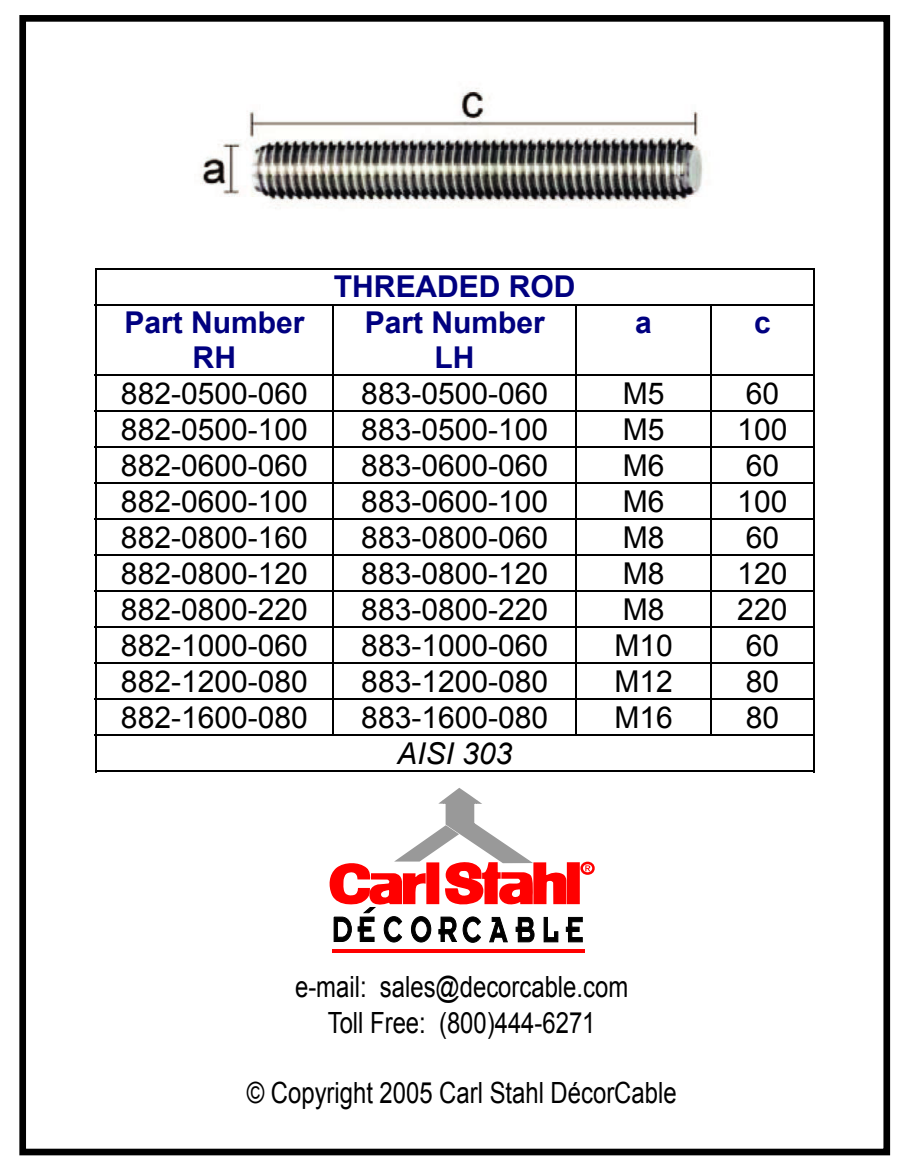
<style>
.page{position:relative;width:902px;height:1172px;background:#fff}
.page>*{position:absolute;margin:0;border:0;box-sizing:border-box;transform-origin:0 0}
.t1{font:30px "Arial";color:#000}
.t2{font:700 30px/34.5px "Arial";color:#000080;text-align:center}
.t3{font:italic 30px "Arial";color:#000}
.t4{font:29.1px/35.1px "Arial";color:#000;text-align:center;scale:.82 1}
</style>
<div class="page">
<hr style="left:95px;top:268px;width:720px;height:1px;background:#000">
<hr style="left:95px;top:269px;width:1px;height:35px;background:#000">
<hr style="left:813px;top:269px;width:2px;height:35px;background:#000">
<hr style="left:95px;top:304px;width:482px;height:1px;background:#000">
<hr style="left:577px;top:304px;width:133px;height:1px;background:#000">
<hr style="left:710px;top:304px;width:105px;height:1px;background:#000">
<hr style="left:95px;top:305px;width:1px;height:69px;background:#000">
<hr style="left:332px;top:305px;width:2px;height:69px;background:#000">
<hr style="left:575px;top:305px;width:2px;height:69px;background:#000">
<hr style="left:710px;top:305px;width:2px;height:69px;background:#000">
<hr style="left:813px;top:305px;width:2px;height:69px;background:#000">
<hr style="left:95px;top:374px;width:482px;height:2px;background:#000">
<hr style="left:577px;top:374px;width:133px;height:2px;background:#000">
<hr style="left:710px;top:374px;width:105px;height:2px;background:#000">
<hr style="left:95px;top:376px;width:1px;height:34px;background:#000">
<hr style="left:332px;top:376px;width:2px;height:34px;background:#000">
<hr style="left:575px;top:376px;width:2px;height:34px;background:#000">
<hr style="left:710px;top:376px;width:2px;height:34px;background:#000">
<hr style="left:813px;top:376px;width:2px;height:34px;background:#000">
<hr style="left:95px;top:410px;width:482px;height:2px;background:#000">
<hr style="left:577px;top:410px;width:133px;height:2px;background:#000">
<hr style="left:710px;top:410px;width:105px;height:2px;background:#000">
<hr style="left:95px;top:412px;width:1px;height:34px;background:#000">
<hr style="left:332px;top:412px;width:2px;height:34px;background:#000">
<hr style="left:575px;top:412px;width:2px;height:34px;background:#000">
<hr style="left:710px;top:412px;width:2px;height:34px;background:#000">
<hr style="left:813px;top:412px;width:2px;height:34px;background:#000">
<hr style="left:95px;top:446px;width:482px;height:2px;background:#000">
<hr style="left:577px;top:446px;width:133px;height:2px;background:#000">
<hr style="left:710px;top:446px;width:105px;height:2px;background:#000">
<hr style="left:95px;top:448px;width:1px;height:34px;background:#000">
<hr style="left:332px;top:448px;width:2px;height:34px;background:#000">
<hr style="left:575px;top:448px;width:2px;height:34px;background:#000">
<hr style="left:710px;top:448px;width:2px;height:34px;background:#000">
<hr style="left:813px;top:448px;width:2px;height:34px;background:#000">
<hr style="left:95px;top:482px;width:482px;height:2px;background:#000">
<hr style="left:577px;top:482px;width:133px;height:2px;background:#000">
<hr style="left:710px;top:482px;width:105px;height:2px;background:#000">
<hr style="left:95px;top:484px;width:1px;height:34px;background:#000">
<hr style="left:332px;top:484px;width:2px;height:34px;background:#000">
<hr style="left:575px;top:484px;width:2px;height:34px;background:#000">
<hr style="left:710px;top:484px;width:2px;height:34px;background:#000">
<hr style="left:813px;top:484px;width:2px;height:34px;background:#000">
<hr style="left:95px;top:518px;width:482px;height:2px;background:#000">
<hr style="left:577px;top:518px;width:133px;height:2px;background:#000">
<hr style="left:710px;top:518px;width:105px;height:2px;background:#000">
<hr style="left:95px;top:520px;width:1px;height:34px;background:#000">
<hr style="left:332px;top:520px;width:2px;height:34px;background:#000">
<hr style="left:575px;top:520px;width:2px;height:34px;background:#000">
<hr style="left:710px;top:520px;width:2px;height:34px;background:#000">
<hr style="left:813px;top:520px;width:2px;height:34px;background:#000">
<hr style="left:95px;top:554px;width:482px;height:2px;background:#000">
<hr style="left:577px;top:554px;width:133px;height:2px;background:#000">
<hr style="left:710px;top:554px;width:105px;height:2px;background:#000">
<hr style="left:95px;top:556px;width:1px;height:34px;background:#000">
<hr style="left:332px;top:556px;width:2px;height:34px;background:#000">
<hr style="left:575px;top:556px;width:2px;height:34px;background:#000">
<hr style="left:710px;top:556px;width:2px;height:34px;background:#000">
<hr style="left:813px;top:556px;width:2px;height:34px;background:#000">
<hr style="left:95px;top:590px;width:482px;height:2px;background:#000">
<hr style="left:577px;top:590px;width:133px;height:2px;background:#000">
<hr style="left:710px;top:590px;width:105px;height:2px;background:#000">
<hr style="left:95px;top:592px;width:1px;height:34px;background:#000">
<hr style="left:332px;top:592px;width:2px;height:34px;background:#000">
<hr style="left:575px;top:592px;width:2px;height:34px;background:#000">
<hr style="left:710px;top:592px;width:2px;height:34px;background:#000">
<hr style="left:813px;top:592px;width:2px;height:34px;background:#000">
<hr style="left:95px;top:626px;width:482px;height:2px;background:#000">
<hr style="left:577px;top:626px;width:133px;height:2px;background:#000">
<hr style="left:710px;top:626px;width:105px;height:2px;background:#000">
<hr style="left:95px;top:628px;width:1px;height:34px;background:#000">
<hr style="left:332px;top:628px;width:2px;height:34px;background:#000">
<hr style="left:575px;top:628px;width:2px;height:34px;background:#000">
<hr style="left:710px;top:628px;width:2px;height:34px;background:#000">
<hr style="left:813px;top:628px;width:2px;height:34px;background:#000">
<hr style="left:95px;top:662px;width:482px;height:2px;background:#000">
<hr style="left:577px;top:662px;width:133px;height:2px;background:#000">
<hr style="left:710px;top:662px;width:105px;height:2px;background:#000">
<hr style="left:95px;top:664px;width:1px;height:34px;background:#000">
<hr style="left:332px;top:664px;width:2px;height:34px;background:#000">
<hr style="left:575px;top:664px;width:2px;height:34px;background:#000">
<hr style="left:710px;top:664px;width:2px;height:34px;background:#000">
<hr style="left:813px;top:664px;width:2px;height:34px;background:#000">
<hr style="left:95px;top:698px;width:482px;height:2px;background:#000">
<hr style="left:577px;top:698px;width:133px;height:2px;background:#000">
<hr style="left:710px;top:698px;width:105px;height:2px;background:#000">
<hr style="left:95px;top:700px;width:1px;height:34px;background:#000">
<hr style="left:332px;top:700px;width:2px;height:34px;background:#000">
<hr style="left:575px;top:700px;width:2px;height:34px;background:#000">
<hr style="left:710px;top:700px;width:2px;height:34px;background:#000">
<hr style="left:813px;top:700px;width:2px;height:34px;background:#000">
<hr style="left:95px;top:734px;width:482px;height:2px;background:#000">
<hr style="left:577px;top:734px;width:133px;height:2px;background:#000">
<hr style="left:710px;top:734px;width:105px;height:2px;background:#000">
<hr style="left:95px;top:736px;width:1px;height:36px;background:#000">
<hr style="left:95px;top:771px;width:718px;height:1px;background:#000">
<hr style="left:813px;top:736px;width:2px;height:36px;background:#000">
<div style="left:19px;top:15px;width:871px;height:1140px;border:7px solid #000"></div>
<div style="left:580px;top:862px;width:15px;height:13px;border:3px solid #f00;border-radius:50%"></div>
<svg style="left:329px;top:788px;width:261px;height:155px"></svg>
<hr style="left:333px;top:949px;width:252px;height:4px;background:#f00">
<img style="left:200px;top:88px;width:504px;height:121px">
<p class="t2" style="left:334px;top:271px;width:243px">THREADED ROD</p>
<p class="t2" style="left:124px;top:307px;width:182px">Part Number<br>RH</p>
<p class="t2" style="left:365px;top:307px;width:182px">Part Number<br>LH</p>
<p class="t2" style="left:635px;top:307px;width:18px">a</p>
<p class="t2" style="left:754px;top:307px;width:18px">c</p>
<p class="t1" style="left:121px;top:373px;width:188px">882-0500-060</p>
<p class="t1" style="left:361px;top:373px;width:188px">883-0500-060</p>
<p class="t1" style="left:623px;top:373px;width:43px">M5</p>
<p class="t1" style="left:746px;top:373px;width:35px">60</p>
<p class="t1" style="left:121px;top:409px;width:188px">882-0500-100</p>
<p class="t1" style="left:361px;top:409px;width:188px">883-0500-100</p>
<p class="t1" style="left:623px;top:409px;width:43px">M5</p>
<p class="t1" style="left:737px;top:409px;width:52px">100</p>
<p class="t1" style="left:121px;top:445px;width:188px">882-0600-060</p>
<p class="t1" style="left:361px;top:445px;width:188px">883-0600-060</p>
<p class="t1" style="left:623px;top:445px;width:43px">M6</p>
<p class="t1" style="left:746px;top:445px;width:35px">60</p>
<p class="t1" style="left:121px;top:481px;width:188px">882-0600-100</p>
<p class="t1" style="left:361px;top:481px;width:188px">883-0600-100</p>
<p class="t1" style="left:623px;top:481px;width:43px">M6</p>
<p class="t1" style="left:737px;top:481px;width:52px">100</p>
<p class="t1" style="left:121px;top:517px;width:188px">882-0800-160</p>
<p class="t1" style="left:361px;top:517px;width:188px">883-0800-060</p>
<p class="t1" style="left:623px;top:517px;width:43px">M8</p>
<p class="t1" style="left:746px;top:517px;width:35px">60</p>
<p class="t1" style="left:121px;top:553px;width:188px">882-0800-120</p>
<p class="t1" style="left:361px;top:553px;width:188px">883-0800-120</p>
<p class="t1" style="left:623px;top:553px;width:43px">M8</p>
<p class="t1" style="left:737px;top:553px;width:52px">120</p>
<p class="t1" style="left:121px;top:589px;width:188px">882-0800-220</p>
<p class="t1" style="left:361px;top:589px;width:188px">883-0800-220</p>
<p class="t1" style="left:623px;top:589px;width:43px">M8</p>
<p class="t1" style="left:737px;top:589px;width:52px">220</p>
<p class="t1" style="left:121px;top:625px;width:188px">882-1000-060</p>
<p class="t1" style="left:361px;top:625px;width:188px">883-1000-060</p>
<p class="t1" style="left:614px;top:625px;width:60px">M10</p>
<p class="t1" style="left:746px;top:625px;width:35px">60</p>
<p class="t1" style="left:121px;top:661px;width:188px">882-1200-080</p>
<p class="t1" style="left:361px;top:661px;width:188px">883-1200-080</p>
<p class="t1" style="left:614px;top:661px;width:60px">M12</p>
<p class="t1" style="left:746px;top:661px;width:35px">80</p>
<p class="t1" style="left:121px;top:697px;width:188px">882-1600-080</p>
<p class="t1" style="left:361px;top:697px;width:188px">883-1600-080</p>
<p class="t1" style="left:614px;top:697px;width:60px">M16</p>
<p class="t1" style="left:746px;top:697px;width:35px">80</p>
<p class="t3" style="left:397px;top:734px;width:117px">AISI 303</p>
<p class="t4" style="left:295px;top:970px;width:408px">e-mail: sales@decorcable.com<br>Toll Free: (800)444-6271</p>
<p class="t4" style="left:247px;top:1076px;width:526px">© Copyright 2005 Carl Stahl DécorCable</p>
</div>
